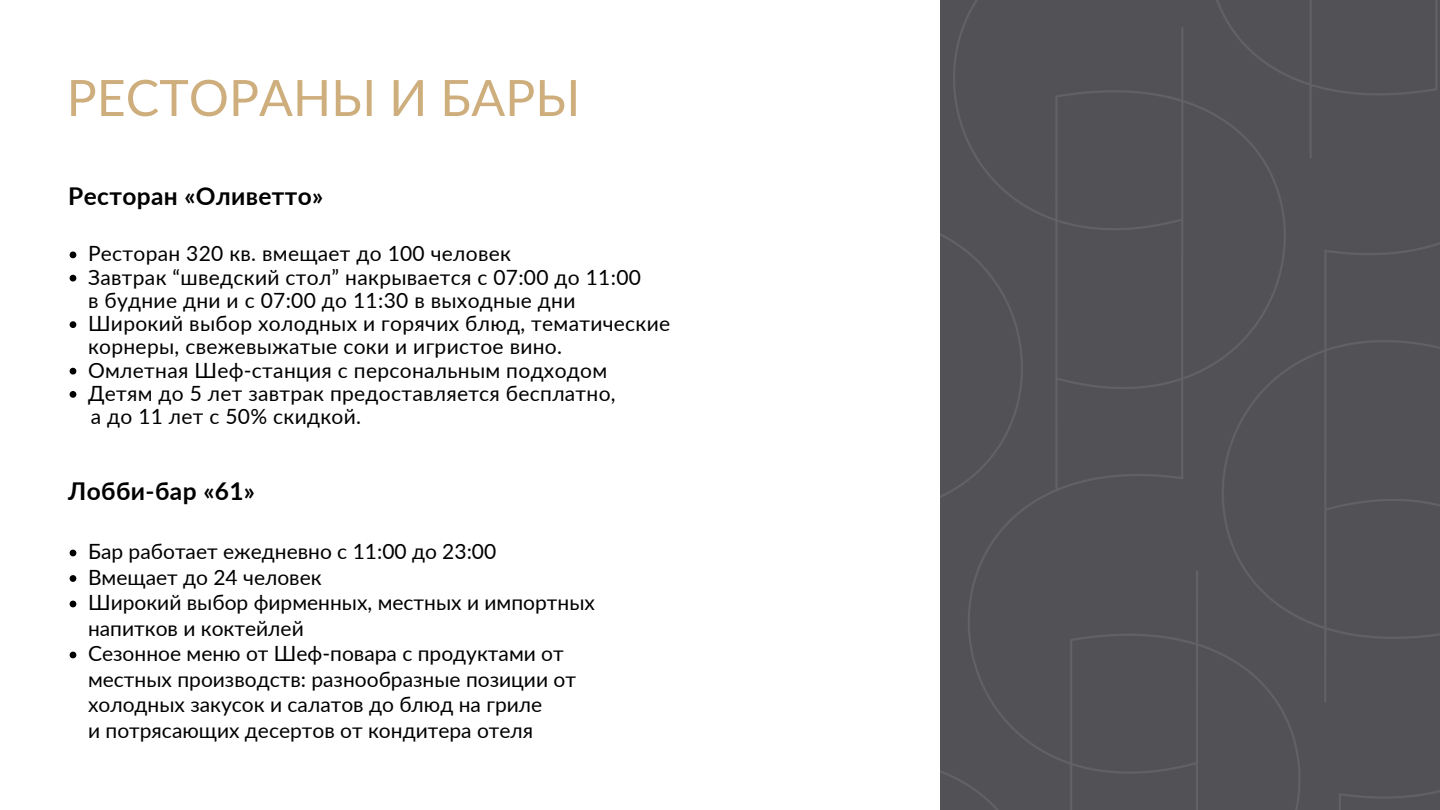
<style>
.page{position:relative;width:1440px;height:810px;background:#fff}
.page>*{position:absolute;margin:0;border:0;box-sizing:border-box;transform-origin:0 0}
.t1{font:50.1px "Lato";color:#ceae7d}
.t2{font:700 24.5px "Lato";letter-spacing:.015em;color:#000}
.t3{font:21px/25.5px "Lato";letter-spacing:.015em;color:#000}
</style>
<div class="page">
<svg style="left:70px;top:550px;width:6px;height:6px"></svg>
<svg style="left:70px;top:575px;width:6px;height:7px"></svg>
<svg style="left:70px;top:601px;width:6px;height:6px"></svg>
<svg style="left:70px;top:652px;width:6px;height:6px"></svg>
<svg style="left:70px;top:252px;width:6px;height:6px"></svg>
<svg style="left:70px;top:275px;width:6px;height:7px"></svg>
<svg style="left:70px;top:321px;width:6px;height:7px"></svg>
<svg style="left:70px;top:368px;width:6px;height:7px"></svg>
<svg style="left:70px;top:391px;width:6px;height:7px"></svg>
<div style="left:940px;top:0;width:500px;height:810px;background:#525156"></div>
<h1 class="t1" style="left:67px;top:67px;width:515px">РЕСТОРАНЫ И БАРЫ</h1>
<p class="t2" style="left:68px;top:181px;width:257px">Ресторан «Оливетто»</p>
<p class="t3" style="left:88px;top:242px;width:584px;line-height:23.2px">Ресторан 320 кв. вмещает до 100 человек<br>Завтрак “шведский стол” накрывается с 07:00 до 11:00<br>в будние дни и с 07:00 до 11:30 в выходные дни Широкий выбор холодных и горячих блюд, тематические корнеры, свежевыжатые соки и игристое вино.<br>Омлетная Шеф-станция с персональным подходом Детям до 5 лет завтрак предоставляется бесплатно,<br>а до 11 лет с 50% скидкой.</p>
<p class="t2" style="left:68px;top:476px;width:188px">Лобби-бар «61»</p>
<p class="t3" style="left:88px;top:538px;width:508px">Бар работает ежедневно с 11:00 до 23:00<br>Вмещает до 24 человек<br>Широкий выбор фирменных, местных и импортных напитков и коктейлей<br>Сезонное меню от Шеф-повара с продуктами от местных производств: разнообразные позиции от холодных закусок и салатов до блюд на гриле<br>и потрясающих десертов от кондитера отеля</p>
</div>
